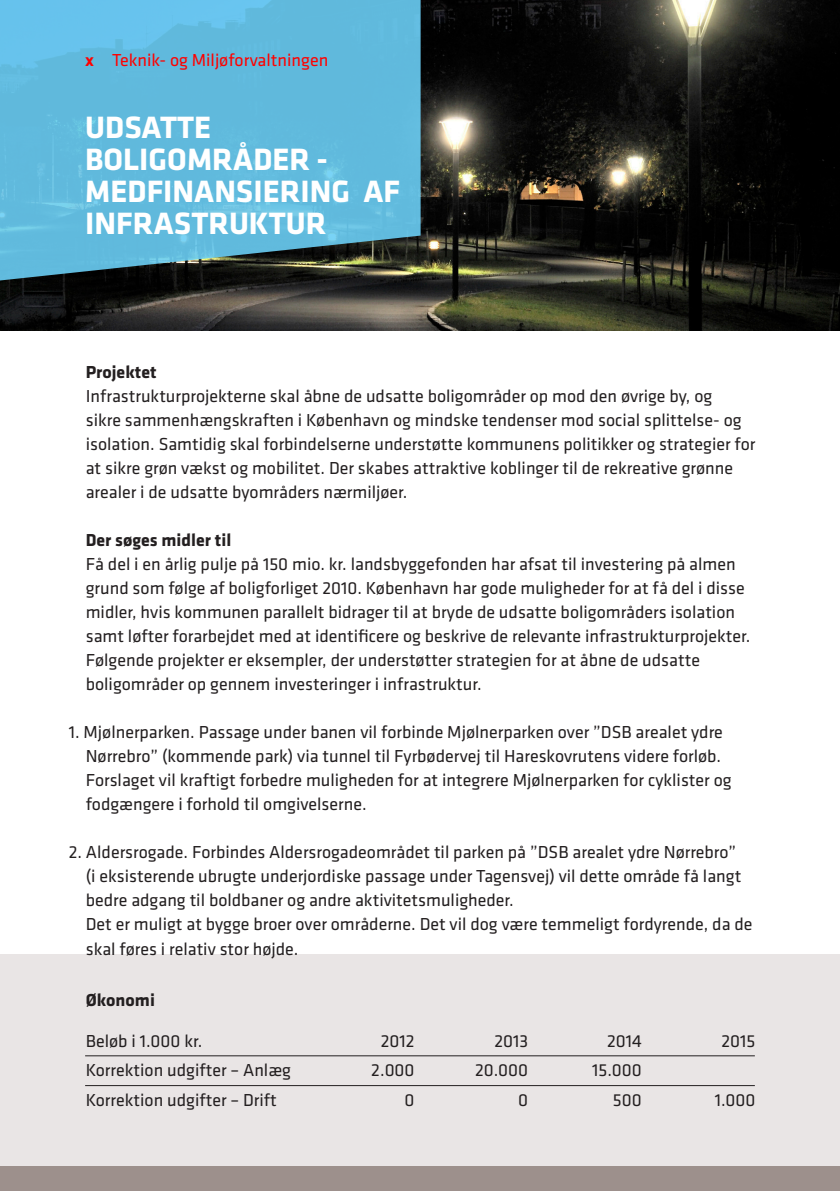
<style>
.page{position:relative;width:840px;height:1191px;background:#fff}
.page>*{position:absolute;margin:0;border:0;box-sizing:border-box;transform-origin:0 0}
.t1{font:700 32px/32px "Klavika";color:#fff}
.t2{font:18px/24px "Klavika";color:#231f20}
.t3{font:700 18px "Klavika";color:#231f20}
.t4{font:18px "Klavika";color:#f00}
.s1{font-weight:700}
</style>
<div class="page">
<div style="left:0;top:954px;width:839px;height:237px;background:#e9e5e5"></div>
<hr style="left:85px;top:1055px;width:669px;height:1px;background:#231f20">
<hr style="left:85px;top:1085px;width:669px;height:1px;background:#231f20">
<div style="left:0;top:1167px;width:839px;height:24px;background:#9d908c"></div>
<img style="left:0;top:0;width:839px;height:330px">
<svg style="left:0;top:0;width:420px;height:282px;background:#5caece"></svg>
<p class="t4" style="left:85px;top:51px;width:244px"><span class="s1">x</span> Teknik- og Miljøforvaltningen</p>
<h1 class="t1" style="left:85px;top:112px;width:316px">UDSATTE<br>BOLIGOMRÅDER -<br>MEDFINANSIERING AF<br>INFRASTRUKTUR</h1>
<p class="t3" style="left:86px;top:362px;width:72px">Projektet</p>
<p class="t2" style="left:86px;top:385px;width:670px">Infrastrukturprojekterne skal åbne de udsatte boligområder op mod den øvrige by, og<br>sikre sammenhængskraften i København og mindske tendenser mod social splittelse- og isolation. Samtidig skal forbindelserne understøtte kommunens politikker og strategier for at sikre grøn vækst og mobilitet. Der skabes attraktive koblinger til de rekreative grønne arealer i de udsatte byområders nærmiljøer.</p>
<p class="t3" style="left:86px;top:530px;width:147px">Der søges midler til</p>
<p class="t2" style="left:86px;top:553px;width:665px">Få del i en årlig pulje på 150 mio. kr. landsbyggefonden har afsat til investering på almen grund som følge af boligforliget 2010. København har gode muligheder for at få del i disse midler, hvis kommunen parallelt bidrager til at bryde de udsatte boligområders isolation samt løfter forarbejdet med at identificere og beskrive de relevante infrastrukturprojekter.<br>Følgende projekter er eksempler, der understøtter strategien for at åbne de udsatte boligområder op gennem investeringer i infrastruktur.</p>
<p class="t2" style="left:86px;top:721px;width:647px;text-indent:-17px">1. Mjølnerparken. Passage under banen vil forbinde Mjølnerparken over ”DSB arealet ydre Nørrebro” (kommende park) via tunnel til Fyrbødervej til Hareskovrutens videre forløb.<br>Forslaget vil kraftigt forbedre muligheden for at integrere Mjølnerparken for cyklister og fodgængere i forhold til omgivelserne.</p>
<p class="t2" style="left:86px;top:841px;width:668px;text-indent:-17px">2. Aldersrogade. Forbindes Aldersrogadeområdet til parken på ”DSB arealet ydre Nørrebro”<br>(i eksisterende ubrugte underjordiske passage under Tagensvej) vil dette område få langt bedre adgang til boldbaner og andre aktivitetsmuligheder.<br>Det er muligt at bygge broer over områderne. Det vil dog være temmeligt fordyrende, da de skal føres i relativ stor højde.</p>
<p class="t3" style="left:86px;top:990px;width:71px">Økonomi</p>
<p class="t2" style="left:86px;top:1029px;width:118px">Beløb i 1.000 kr.</p>
<p class="t2" style="left:380px;top:1029px;width:35px">2012</p>
<p class="t2" style="left:494px;top:1029px;width:35px">2013</p>
<p class="t2" style="left:606px;top:1029px;width:36px">2014</p>
<p class="t2" style="left:721px;top:1029px;width:35px">2015</p>
<p class="t2" style="left:86px;top:1058px;width:207px">Korrektion udgifter – Anlæg</p>
<p class="t2" style="left:371px;top:1058px;width:45px">2.000</p>
<p class="t2" style="left:474px;top:1058px;width:55px">20.000</p>
<p class="t2" style="left:591px;top:1058px;width:51px">15.000</p>
<p class="t2" style="left:86px;top:1088px;width:192px">Korrektion udgifter – Drift</p>
<p class="t2" style="left:404px;top:1088px;width:11px">0</p>
<p class="t2" style="left:518px;top:1088px;width:11px">0</p>
<p class="t2" style="left:612px;top:1088px;width:30px">500</p>
<p class="t2" style="left:714px;top:1088px;width:42px">1.000</p>
</div>
